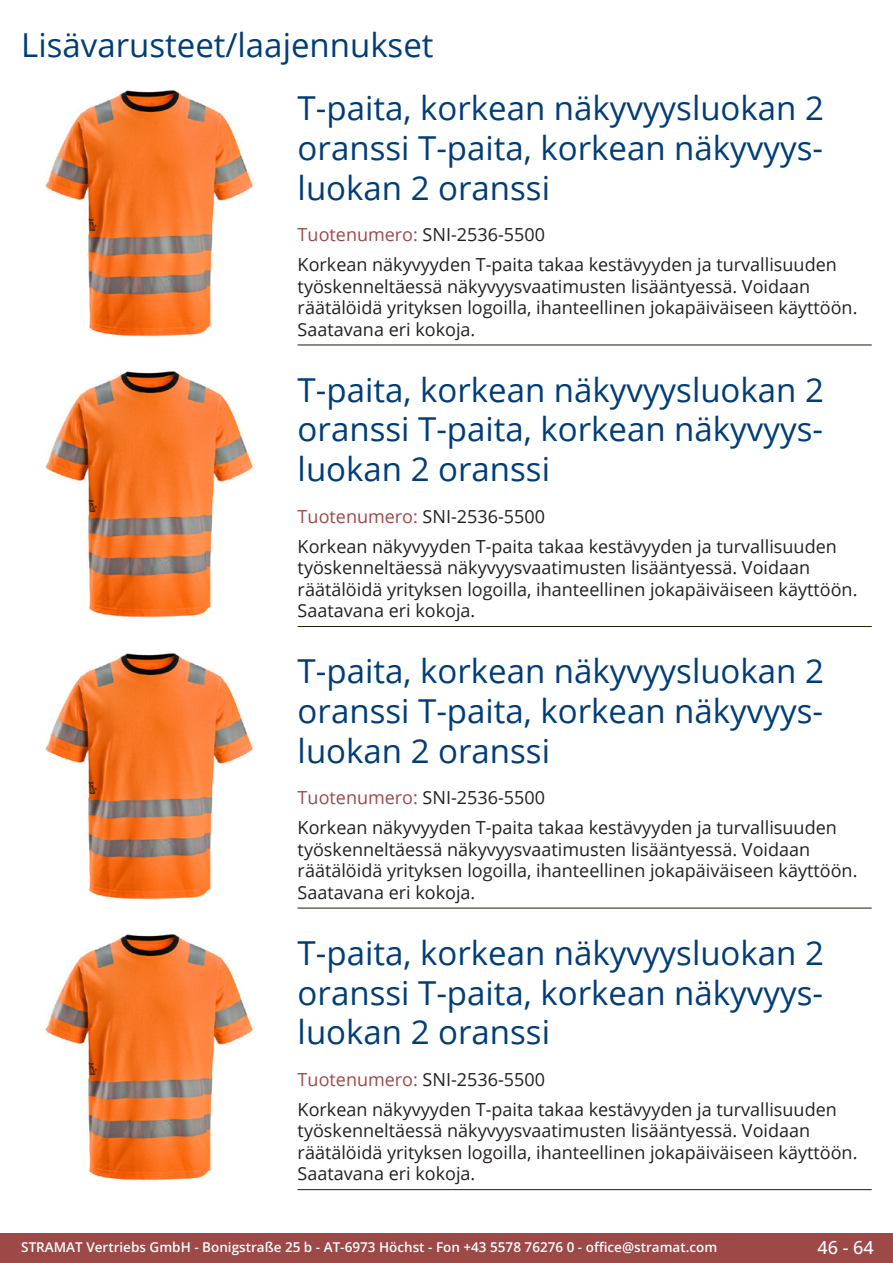
<style>
.page{position:relative;width:893px;height:1263px;background:#fff}
.page>*{position:absolute;margin:0;border:0;box-sizing:border-box;transform-origin:0 0}
.Produkttitel{font:33px/39.6px "Open Sans";color:#003d78;text-align:justify}
.RastTitel{font:33px "Open Sans";color:#003d78}
.Beschreibung_Text{font:18px/21.6px "Open Sans";color:#231f20}
.TechDaten_Überschrif{font:18px "Open Sans";color:#231f20}
.t1{font:500 18px "Open Sans";color:#fff}
.t2{font:600 13.5px "Open Sans";color:#fff}
.s1{color:#9c4948}
</style>
<div class="page">
<div style="left:0;top:1233px;width:893px;height:30px;background:#9c4948"></div>
<hr style="left:298px;top:345px;width:574px;height:1px;background:#201d08">
<hr style="left:298px;top:626px;width:574px;height:1px;background:#201d08">
<hr style="left:298px;top:908px;width:574px;height:1px;background:#201d08">
<hr style="left:298px;top:1189px;width:574px;height:1px;background:#201d08">
<img style="left:45px;top:90px;width:208px;height:247px">
<img style="left:45px;top:371px;width:208px;height:247px">
<img style="left:45px;top:653px;width:208px;height:247px">
<img style="left:45px;top:934px;width:208px;height:247px">
<p class="RastTitel" style="left:21px;top:22px;width:414px">Lisävarusteet/laajennukset</p>
<p class="Produkttitel" style="left:298px;top:88px;width:528px">T-paita, korkean näkyvyysluokan 2 oranssi T-paita, korkean näkyvyys&shy;luokan 2 oranssi</p>
<p class="TechDaten_Überschrif" style="left:298px;top:222px;width:249px"><span class="s1">Tuotenumero:</span> SNI-2536-5500</p>
<p class="Beschreibung_Text" style="left:298px;top:253px;width:561px">Korkean näkyvyyden T-paita takaa kestävyyden ja turvallisuuden työskenneltäessä näkyvyysvaatimusten lisääntyessä. Voidaan räätälöidä yrityksen logoilla, ihanteellinen jokapäiväiseen käyttöön.<br>Saatavana eri kokoja.</p>
<p class="Produkttitel" style="left:298px;top:369px;width:528px">T-paita, korkean näkyvyysluokan 2 oranssi T-paita, korkean näkyvyys&shy;luokan 2 oranssi</p>
<p class="TechDaten_Überschrif" style="left:298px;top:504px;width:249px"><span class="s1">Tuotenumero:</span> SNI-2536-5500</p>
<p class="Beschreibung_Text" style="left:298px;top:535px;width:561px">Korkean näkyvyyden T-paita takaa kestävyyden ja turvallisuuden työskenneltäessä näkyvyysvaatimusten lisääntyessä. Voidaan räätälöidä yrityksen logoilla, ihanteellinen jokapäiväiseen käyttöön.<br>Saatavana eri kokoja.</p>
<p class="Produkttitel" style="left:298px;top:651px;width:528px">T-paita, korkean näkyvyysluokan 2 oranssi T-paita, korkean näkyvyys&shy;luokan 2 oranssi</p>
<p class="TechDaten_Überschrif" style="left:298px;top:785px;width:249px"><span class="s1">Tuotenumero:</span> SNI-2536-5500</p>
<p class="Beschreibung_Text" style="left:298px;top:816px;width:561px">Korkean näkyvyyden T-paita takaa kestävyyden ja turvallisuuden työskenneltäessä näkyvyysvaatimusten lisääntyessä. Voidaan räätälöidä yrityksen logoilla, ihanteellinen jokapäiväiseen käyttöön.<br>Saatavana eri kokoja.</p>
<p class="Produkttitel" style="left:298px;top:932px;width:528px">T-paita, korkean näkyvyysluokan 2 oranssi T-paita, korkean näkyvyys&shy;luokan 2 oranssi</p>
<p class="TechDaten_Überschrif" style="left:298px;top:1067px;width:249px"><span class="s1">Tuotenumero:</span> SNI-2536-5500</p>
<p class="Beschreibung_Text" style="left:298px;top:1098px;width:561px">Korkean näkyvyyden T-paita takaa kestävyyden ja turvallisuuden työskenneltäessä näkyvyysvaatimusten lisääntyessä. Voidaan räätälöidä yrityksen logoilla, ihanteellinen jokapäiväiseen käyttöön.<br>Saatavana eri kokoja.</p>
<p class="t2" style="left:21px;top:1238px;width:698px">STRAMAT Vertriebs GmbH - Bonigstraße 25 b - AT-6973 Höchst - Fon +43 5578 76276 0 - office@stramat.com</p>
<p class="t1" style="left:817px;top:1234px;width:58px">46 - 64</p>
</div>
